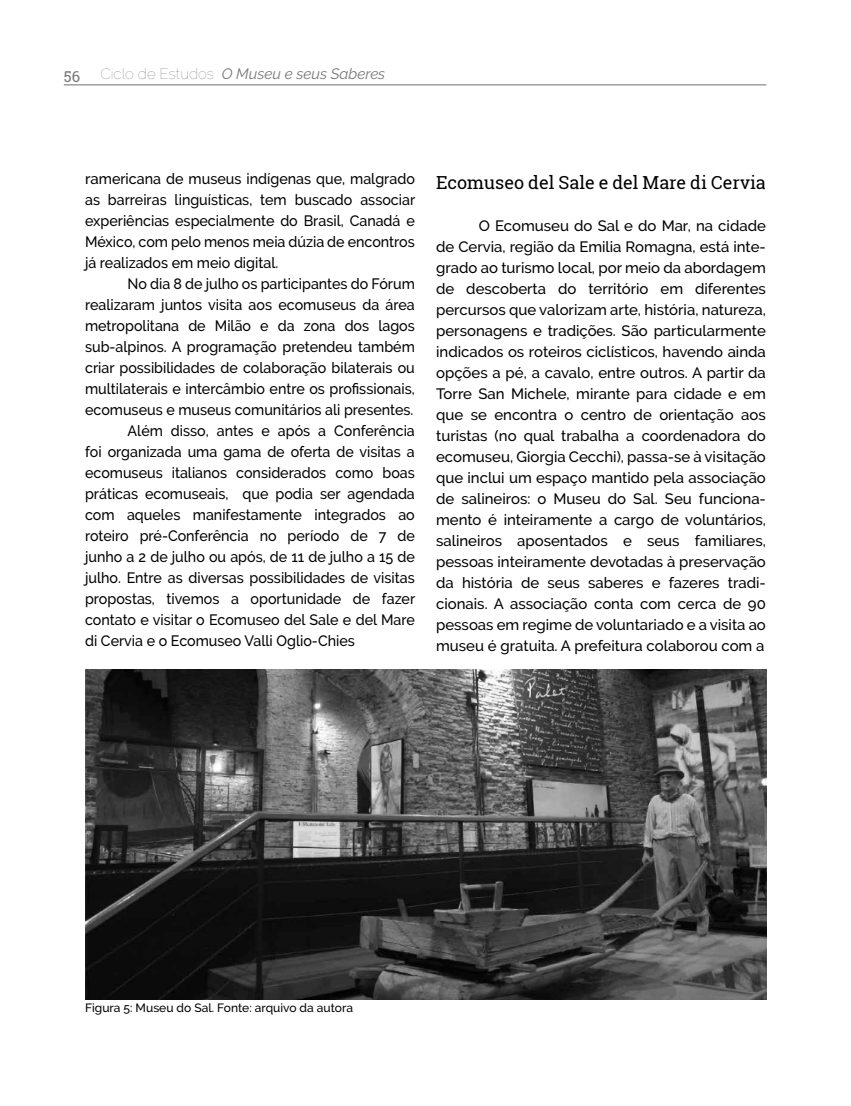
<style>
.page{position:relative;width:851px;height:1106px;background:#fff}
.page>*{position:absolute;margin:0;border:0;box-sizing:border-box;transform-origin:0 0}
.t1{font:18px "Roboto Slab";color:#000}
.t2{font:500 15px/21px "Raleway";color:#000;text-align:justify}
.t3{font:500 15px "Raleway";color:#000;scale:.95 1}
.t4{font:italic 15px "Raleway";color:#767676}
.t5{font:15px "Roboto Slab";color:#767676}
.t6{font:500 12px "Raleway";color:#010101}
.s1{font-weight:100;font-style:normal}
</style>
<div class="page">
<hr style="left:64px;top:85px;width:702px;height:1px;background:#6e6e6e">
<img style="left:85px;top:670px;width:681px;height:329px">
<p class="t5" style="left:64px;top:66px;width:18px">56</p>
<p class="t4" style="left:100px;top:65px;width:286px"><span class="s1">Ciclo de Estudos</span> O Museu e seus Saberes</p>
<p class="t2" style="left:85px;top:168px;width:331px">ramericana de museus indígenas que, malgrado as barreiras linguísticas, tem buscado associar experiências especialmente do Brasil, Canadá e México, com pelo menos meia dúzia de encontros já realizados em meio digital.</p>
<p class="t3" style="left:128px;top:275px;width:304px">No dia 8 de julho os participantes do Fórum</p>
<p class="t3" style="left:85px;top:296px;width:348px">realizaram juntos visita aos ecomuseus da área</p>
<p class="t3" style="left:85px;top:317px;width:348px">metropolitana de Milão e da zona dos lagos</p>
<p class="t3" style="left:85px;top:338px;width:348px">sub-alpinos. A programação pretendeu também</p>
<p class="t3" style="left:85px;top:359px;width:348px">criar possibilidades de colaboração bilaterais ou</p>
<p class="t3" style="left:85px;top:380px;width:348px">multilaterais e intercâmbio entre os profissionais,</p>
<p class="t3" style="left:85px;top:401px;width:347px">ecomuseus e museus comunitários ali presentes.</p>
<p class="t3" style="left:128px;top:422px;width:304px">Além disso, antes e após a Conferência</p>
<p class="t3" style="left:85px;top:443px;width:348px">foi organizada uma gama de oferta de visitas a</p>
<p class="t3" style="left:85px;top:464px;width:348px">ecomuseus italianos considerados como boas</p>
<p class="t3" style="left:85px;top:485px;width:348px">práticas ecomuseais, que podia ser agendada</p>
<p class="t3" style="left:85px;top:506px;width:348px">com aqueles manifestamente integrados ao</p>
<p class="t3" style="left:85px;top:527px;width:348px">roteiro pré-Conferência no período de 7 de</p>
<p class="t3" style="left:85px;top:548px;width:348px">junho a 2 de julho ou após, de 11 de julho a 15 de</p>
<p class="t3" style="left:85px;top:569px;width:348px">julho. Entre as diversas possibilidades de visitas</p>
<p class="t3" style="left:85px;top:590px;width:349px">propostas, tivemos a oportunidade de fazer</p>
<p class="t3" style="left:85px;top:611px;width:348px">contato e visitar o Ecomuseo del Sale e del Mare</p>
<p class="t3" style="left:85px;top:632px;width:285px">di Cervia e o Ecomuseo Valli Oglio-Chies</p>
<p class="t1" style="left:436px;top:170px;width:331px">Ecomuseo del Sale e del Mare di Cervia</p>
<p class="t2" style="left:436px;top:215px;width:331px;text-indent:43px">O Ecomuseu do Sal e do Mar, na cidade de Cervia, região da Emilia Romagna, está inte&shy;grado ao turismo local, por meio da abordagem de descoberta do território em diferentes percursos que valorizam arte, história, natureza, personagens e tradições. São particularmente indicados os roteiros ciclísticos, havendo ainda opções a pé, a cavalo, entre outros. A partir da Torre San Michele, mirante para cidade e em que se encontra o centro de orientação aos turistas (no qual trabalha a coordenadora do ecomuseu, Giorgia Cecchi), passa-se à visitação que inclui um espaço mantido pela associação de salineiros: o Museu do Sal. Seu funciona&shy;mento é inteiramente a cargo de voluntários, salineiros aposentados e seus familiares, pessoas inteiramente devotadas à preservação da história de seus saberes e fazeres tradi&shy;cionais. A associação conta com cerca de 90 pessoas em regime de voluntariado e a visita ao museu é gratuita. A prefeitura colaborou com a</p>
<p class="t6" style="left:85px;top:1001px;width:269px">Figura 5: Museu do Sal. Fonte: arquivo da autora</p>
</div>
